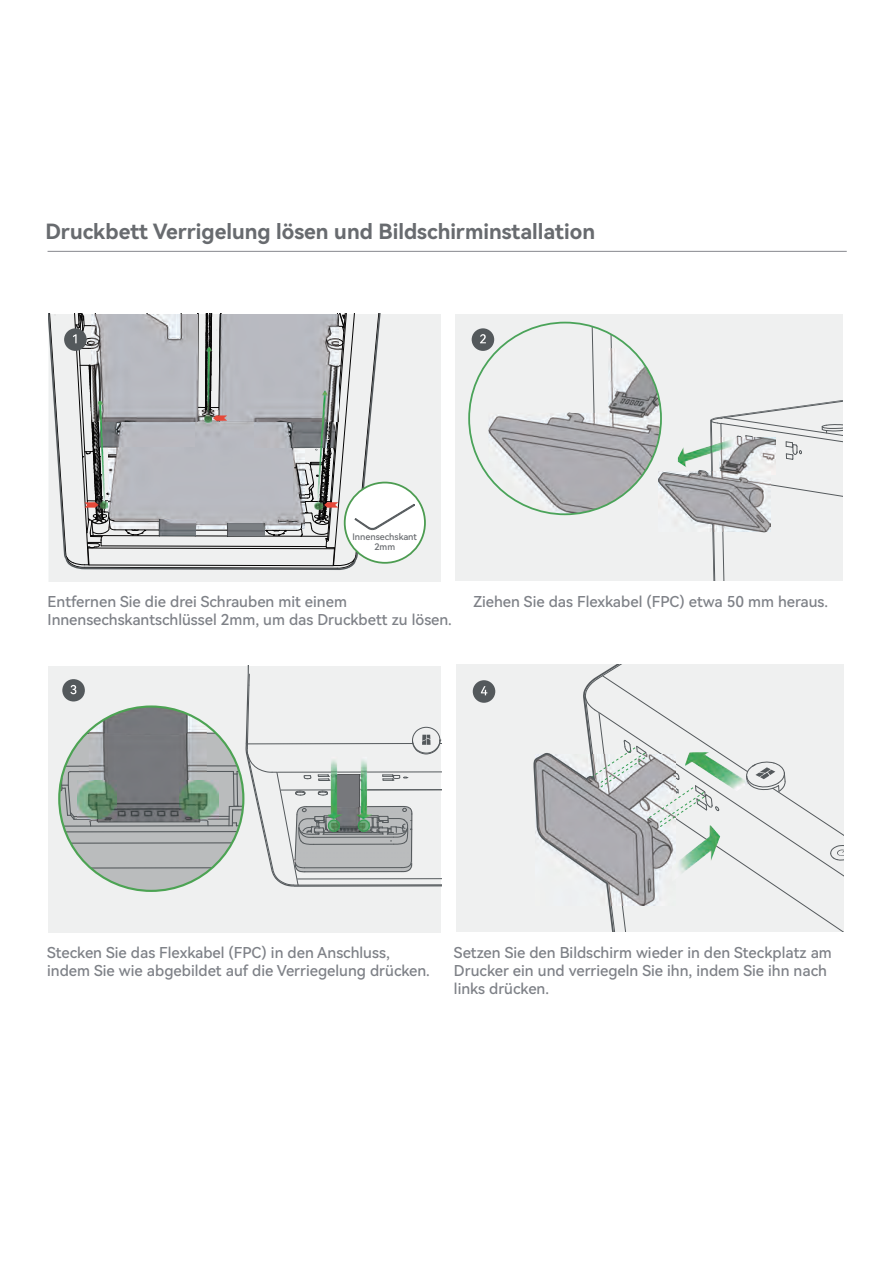
<style>
.page{position:relative;width:893px;height:1263px;background:#fff}
.page>*{position:absolute;margin:0;border:0;box-sizing:border-box;transform-origin:0 0}
.t1{font:21px "Harmony OS Sans SC Bold";color:#686b6f}
.t2{font:15px/18px "Harmony OS Sans SC Medium";color:#7e8187}
.t3{font:9px/10.8px "Harmony OS Sans SC Medium";color:#686b6f;text-align:center}
</style>
<div class="page">
<svg style="left:535px;top:665px;width:308px;height:266px"></svg>
<div style="left:455px;top:314px;width:388px;height:266px;background:#eff0f0"></div>
<svg style="left:488px;top:387px;width:355px;height:193px"></svg>
<img style="left:608px;top:348px;width:53px;height:65px">
<img style="left:489px;top:413px;width:172px;height:101px">
<div style="left:472px;top:328px;width:22px;height:23px;background:#54595c;border-radius:50%"></div>
<svg style="left:480px;top:334px;width:6px;height:9px"></svg>
<img style="left:49px;top:666px;width:392px;height:266px">
<svg style="left:246px;top:665px;width:195px;height:222px"></svg>
<div style="left:328px;top:820px;width:12px;height:11px;border:1px solid #369e53;border-radius:50%"></div>
<div style="left:358px;top:820px;width:12px;height:11px;border:1px solid #369e53;border-radius:50%"></div>
<img style="left:357px;top:757px;width:15px;height:62px">
<img style="left:328px;top:757px;width:15px;height:62px">
<img style="left:60px;top:822px;width:138px;height:69px">
<svg style="left:59px;top:866px;width:92px;height:3px"></svg>
<hr style="left:59px;top:831px;width:92px;height:1px;background:#54595c">
<hr style="left:61px;top:825px;width:90px;height:2px;background:#54595c">
<svg style="left:59px;top:842px;width:92px;height:2px"></svg>
<svg style="left:185px;top:771px;width:54px;height:55px"></svg>
<svg style="left:59px;top:706px;width:93px;height:120px"></svg>
<hr style="left:187px;top:771px;width:46px;height:1px;background:#54595c">
<hr style="left:70px;top:771px;width:35px;height:1px;background:#54595c">
<hr style="left:62px;top:765px;width:43px;height:2px;background:#54595c">
<img style="left:89px;top:707px;width:118px;height:115px">
<img style="left:104px;top:707px;width:83px;height:26px">
<img style="left:78px;top:780px;width:38px;height:39px">
<img style="left:180px;top:780px;width:38px;height:39px">
<div style="left:62px;top:679px;width:23px;height:22px;background:#54595c;border-radius:50%"></div>
<svg style="left:70px;top:685px;width:6px;height:9px"></svg>
<div style="left:473px;top:680px;width:22px;height:23px;background:#54595c;border-radius:50%"></div>
<svg style="left:481px;top:686px;width:6px;height:9px"></svg>
<div style="left:49px;top:314px;width:392px;height:267px;background:#eff0f0"></div>
<svg style="left:345px;top:483px;width:80px;height:80px"></svg>
<hr style="left:48px;top:251px;width:799px;height:1px;background:#86888e">
<svg style="left:49px;top:314px;width:366px;height:255px"></svg>
<h1 class="t1" style="left:45px;top:217px;width:551px">Druckbett Verrigelung lösen und Bildschirminstallation</h1>
<p class="t3" style="left:352px;top:531px;width:66px">Innensechskant<br>2mm</p>
<p class="t2" style="left:48px;top:592px;width:406px">Entfernen Sie die drei Schrauben mit einem<br>Innensechskantschlüssel 2mm, um das Druckbett zu lösen.</p>
<p class="t2" style="left:473px;top:592px;width:356px">Ziehen Sie das Flexkabel (FPC) etwa 50 mm heraus.</p>
<p class="t2" style="left:47px;top:943px;width:384px">Stecken Sie das Flexkabel (FPC) in den Anschluss, indem Sie wie abgebildet auf die Verriegelung drücken.</p>
<p class="t2" style="left:454px;top:943px;width:379px">Setzen Sie den Bildschirm wieder in den Steckplatz am<br>Drucker ein und verriegeln Sie ihn, indem Sie ihn nach links drücken.</p>
</div>
